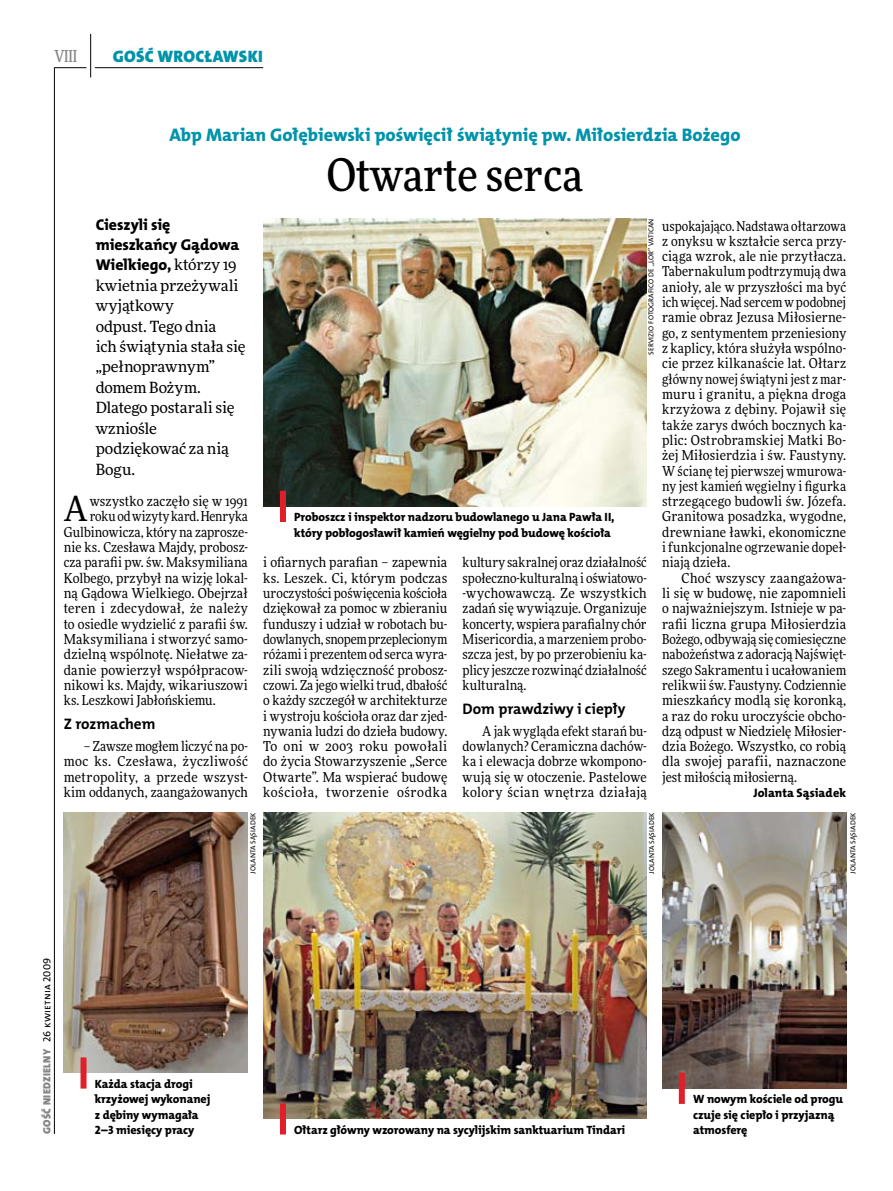
<style>
.page{position:relative;width:893px;height:1191px;background:#fff}
.page>*{position:absolute;margin:0;border:0;box-sizing:border-box;transform-origin:0 0}
.t1{font:500 45px "Freeday Narrow";color:#000}
.t2{font:34.8px "Freeday Narrow News";color:#000}
.t3{font:18.3px "The Mix HP8 Ex Bld";letter-spacing:.01em;color:#0093aa}
.t4{font:16.65px "The Mix HP9 Blk";letter-spacing:.02em;color:#0093aa}
.t5{font:500 16.5px "Freeday Narrow";color:#858486;scale:.9 1}
.t6{font:15.75px/20.4px "The Mix HP8 Ex Bld";color:#000}
.t7{font:15.45px/20.4px "Freeday News";letter-spacing:-.01em;color:#000}
.t8{font:15.3px "The Mix HP7 Bld";color:#000}
.t9{font:13.65px/15.3px "Freeday Narrow News";letter-spacing:.01em;color:#000;text-align:justify}
.t10{font:12.3px "The Mix HP8 Ex Bld";letter-spacing:.01em;color:#000}
.t11{font:12px/15.3px "The Mix HP8 Ex Bld";letter-spacing:-.005em;color:#000}
.t12{font:10.5px "The Mix HP9 Blk";letter-spacing:.025em;color:#858486}
.t13{font:7.2px "The Mix HP5 Plain";letter-spacing:.015em;color:#000}
.s1{font-family:"Freeday News";font-size:15.45px}
.s2{font-family:"The Mix HP5 Plain";color:#000}
</style>
<div class="page">
<hr style="left:54px;top:67px;width:1px;height:1067px;background:#000">
<hr style="left:90px;top:34px;width:1px;height:43px;background:#000">
<hr style="left:54px;top:67px;width:32px;height:1px;background:#000">
<hr style="left:95px;top:67px;width:168px;height:1px;background:#000">
<img style="left:263px;top:218px;width:384px;height:288px">
<div style="left:280px;top:491px;width:6px;height:31px;background:#df1f2a"></div>
<img style="left:64px;top:812px;width:184px;height:260px">
<div style="left:81px;top:1057px;width:6px;height:31px;background:#df1f2a"></div>
<img style="left:662px;top:812px;width:184px;height:276px">
<div style="left:679px;top:1072px;width:6px;height:31px;background:#df1f2a"></div>
<img style="left:263px;top:812px;width:384px;height:306px">
<div style="left:280px;top:1103px;width:6px;height:31px;background:#df1f2a"></div>
<p class="t5" style="left:54px;top:46px;width:27px">VIII</p>
<p class="t4" style="left:113px;top:46px;width:152px">GOŚĆ WROCŁAWSKI</p>
<h3 class="t3" style="left:169px;top:123px;width:573px">Abp Marian Gołębiewski poświęcił świątynię pw. Miłosierdzia Bożego</h3>
<h1 class="t1" style="left:327px;top:147px;width:258px">Otwarte serca</h1>
<p class="t6" style="left:96px;top:214px;width:145px">Cieszyli się mieszkańcy Gądowa<br>Wielkiego, <span class="s1">którzy 19</span></p>
<p class="t7" style="left:96px;top:275px;width:151px">kwietnia przeżywali wyjątkowy<br>odpust. Tego dnia<br>ich świątynia stała się „pełnoprawnym” domem Bożym.<br>Dlatego postarali się wzniośle podziękować za nią<br>Bogu.</p>
<h2 class="t2" style="left:64px;top:488px;width:25px">A</h2>
<p class="t9" style="left:90px;top:493px;width:160px">wszystko zaczęło się w 1991</p>
<p class="t9" style="left:90px;top:509px;width:160px">roku odwizyty kard.Henryka</p>
<p class="t9" style="left:64px;top:524px;width:186px">Gulbinowicza, który na zaprosze-</p>
<p class="t9" style="left:64px;top:539px;width:186px">nie ks. Czesława Majdy, probosz-</p>
<p class="t9" style="left:64px;top:555px;width:186px">cza parafii pw. św. Maksymiliana</p>
<p class="t9" style="left:64px;top:570px;width:186px">Kolbego, przybył na wizję lokal-</p>
<p class="t9" style="left:64px;top:585px;width:186px">ną Gądowa Wielkiego. Obejrzał</p>
<p class="t9" style="left:64px;top:600px;width:186px">teren i zdecydował, że należy</p>
<p class="t9" style="left:64px;top:616px;width:186px">to osiedle wydzielić z parafii św.</p>
<p class="t9" style="left:64px;top:631px;width:186px">Maksymiliana i stworzyć samo-</p>
<p class="t9" style="left:64px;top:646px;width:186px">dzielną wspólnotę. Niełatwe za-</p>
<p class="t9" style="left:64px;top:662px;width:186px">danie powierzył współpracow-</p>
<p class="t9" style="left:64px;top:677px;width:186px">nikowi ks. Majdy, wikariuszowi</p>
<p class="t9" style="left:64px;top:692px;width:154px">ks. Leszkowi Jabłońskiemu.</p>
<p class="t8" style="left:64px;top:714px;width:93px">Z rozmachem</p>
<p class="t9" style="left:64px;top:738px;width:186px;text-indent:20px">– Zawsze mogłem liczyć na po&shy;moc ks. Czesława, życzliwość metropolity, a przede wszyst&shy;kim oddanych, zaangażowanych</p>
<p class="t13" style="left:646px;top:354px;width:138px;rotate:-90deg">Servizio Fotografico de „LOR” Vatican</p>
<p class="t9" style="left:662px;top:218px;width:186px">uspokajająco. Nadstawa ołtarzowa z onyksu w kształcie serca przy&shy;ciąga wzrok, ale nie przytłacza.<br>Tabernakulum podtrzymują dwa anioły, ale w przyszłości ma być ich więcej. Nad sercem w podobnej ramie obraz Jezusa Miłosierne&shy;go, z sentymentem przeniesiony z kaplicy, która służyła wspólno&shy;cie przez kilkanaście lat. Ołtarz główny nowej świątyni jest z mar&shy;muru i granitu, a piękna droga krzyżowa z dębiny. Pojawił się także zarys dwóch bocznych ka&shy;plic: Ostrobramskiej Matki Bo&shy;żej Miłosierdzia i św. Faustyny.<br>W ścianę tej pierwszej wmurowa&shy;ny jest kamień węgielny i figurka strzegącego budowli św. Józefa.<br>Granitowa posadzka, wygodne, drewniane ławki, ekonomiczne i funkcjonalne ogrzewanie dopeł&shy;niają dzieła.</p>
<p class="t9" style="left:662px;top:570px;width:186px;text-indent:20px">Choć wszyscy zaangażowa&shy;li się w budowę, nie zapomnieli o najważniejszym. Istnieje w pa&shy;rafii liczna grupa Miłosierdzia Bożego, odbywają się comiesięczne nabożeństwa z adoracją Najświęt&shy;szego Sakramentu i ucałowaniem relikwii św. Faustyny. Codziennie mieszkańcy modlą się koronką, a raz do roku uroczyście obcho&shy;dzą odpust w Niedzielę Miłosier&shy;dzia Bożego. Wszystko, co robią dla swojej parafii, naznaczone jest miłością miłosierną.</p>
<p class="t10" style="left:753px;top:785px;width:95px">Jolanta Sąsiadek</p>
<p class="t11" style="left:294px;top:510px;width:322px">Proboszcz i inspektor nadzoru budowlanego u Jana Pawła II, który pobłogosławił kamień węgielny pod budowę kościoła</p>
<p class="t9" style="left:263px;top:555px;width:186px">i ofiarnych parafian – zapewnia ks. Leszek. Ci, którym podczas uroczystości poświęcenia kościoła dziękował za pomoc w zbieraniu funduszy i udział w robotach bu&shy;dowlanych, snopem przeplecionym różami i prezentem od serca wyra&shy;zili swoją wdzięczność probosz&shy;czowi. Za jego wielki trud, dbałość o każdy szczegół w architekturze i wystroju kościoła oraz dar zjed&shy;nywania ludzi do dzieła budowy.<br>To oni w 2003 roku powołali do życia Stowarzyszenie „Serce Otwarte”. Ma wspierać budowę kościoła, tworzenie ośrodka</p>
<p class="t9" style="left:463px;top:555px;width:186px">kultury sakralnej oraz działalność społeczno-kulturalną i oświatowo--wychowawczą. Ze wszystkich zadań się wywiązuje. Organizuje koncerty, wspiera parafialny chór Misericordia, a marzeniem probo&shy;szcza jest, by po przerobieniu ka&shy;plicy jeszcze rozwinąć działalność kulturalną.</p>
<p class="t8" style="left:463px;top:699px;width:164px">Dom prawdziwy i ciepły</p>
<p class="t9" style="left:463px;top:723px;width:186px;text-indent:20px">A jak wygląda efekt starań bu&shy;dowlanych? Ceramiczna dachów&shy;ka i elewacja dobrze wkompono&shy;wują się w otoczenie. Pastelowe kolory ścian wnętrza działają</p>
<p class="t12" style="left:40px;top:1134px;width:178px;rotate:-90deg">GOŚĆ NIEDZIELNY <span class="s2">26 kwietnia 2009</span></p>
<p class="t13" style="left:248px;top:874px;width:63px;rotate:-90deg">Jolanta Sąsiadek</p>
<p class="t13" style="left:647px;top:874px;width:63px;rotate:-90deg">Jolanta Sąsiadek</p>
<p class="t13" style="left:848px;top:874px;width:63px;rotate:-90deg">Jolanta Sąsiadek</p>
<p class="t11" style="left:95px;top:1076px;width:117px">Każda stacja drogi krzyżowej wykonanej z dębiny wymagała<br>2–3 miesięcy pracy</p>
<p class="t11" style="left:294px;top:1122px;width:332px">Ołtarz główny wzorowany na sycylijskim sanktuarium Tindari</p>
<p class="t11" style="left:693px;top:1091px;width:152px">W nowym kościele od progu czuje się ciepło i przyjazną atmosferę</p>
</div>
